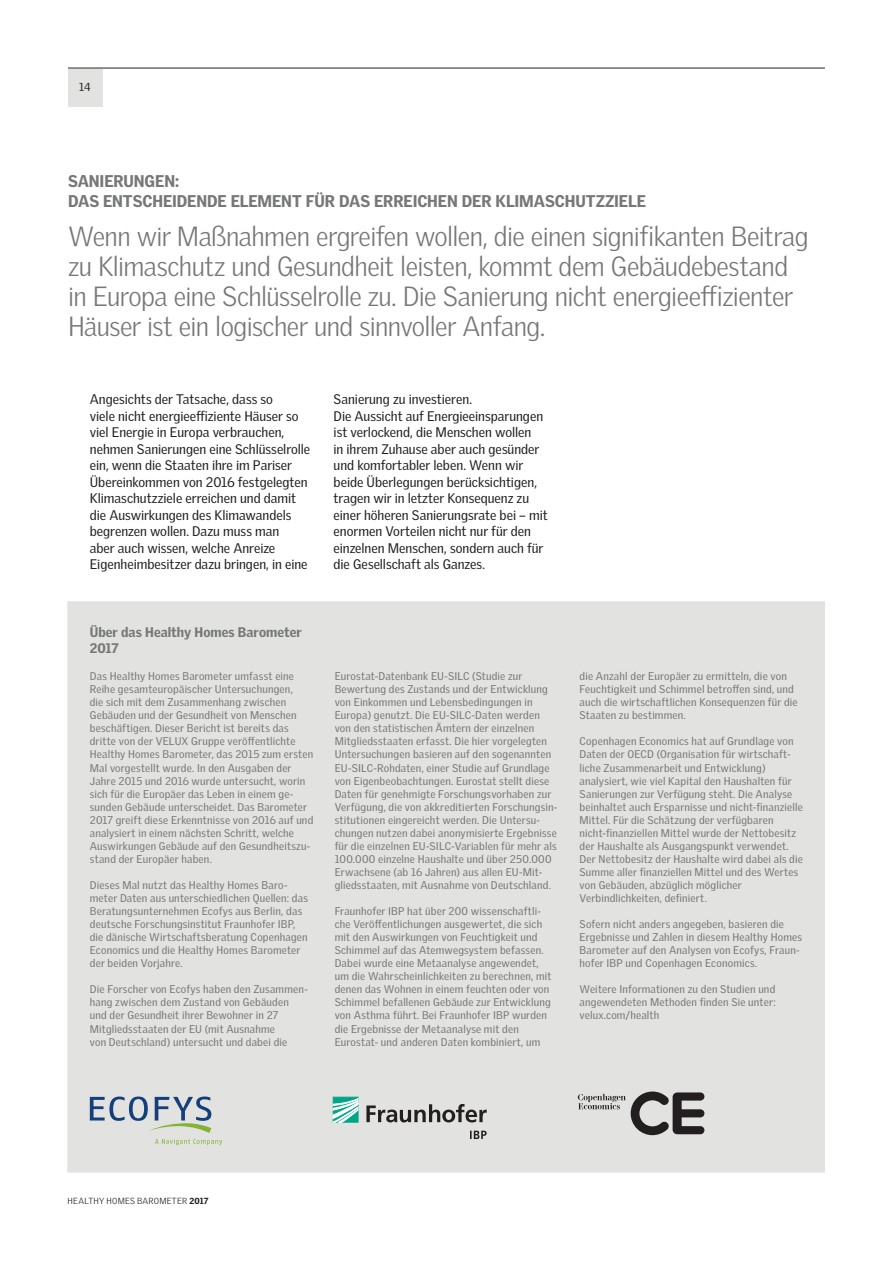
<style>
.page{position:relative;width:893px;height:1263px;background:#fff}
.page>*{position:absolute;margin:0;border:0;box-sizing:border-box;transform-origin:0 0}
.t1{font:300 27px/30px "Velux Gothic";letter-spacing:-.02em;color:#767778}
.t2{font:900 16.5px/19.5px "Velux Gothic";letter-spacing:-.005em;color:#767778}
.t3{font:13.5px/16.5px "Velux Gothic";color:#231f20}
.t4{font:900 13.5px/16.5px "Velux Gothic";color:#767778}
.t5{font:11.25px "Velux Gothic";color:#231f20}
.t6{font:10.8px/13px "Velux Gothic";letter-spacing:.015em;color:#767778}
.t7{font:300 8.7px "Velux Gothic";letter-spacing:.025em;color:#231f20}
.s1{font-weight:900}
</style>
<div class="page">
<hr style="left:68px;top:68px;width:757px;height:1px;background:#231f20">
<div style="left:68px;top:69px;width:34px;height:38px;background:#e2e2e0"></div>
<div style="left:67px;top:601px;width:758px;height:571px;background:#e2e2e0"></div>
<svg style="left:578px;top:1091px;width:126px;height:44px"></svg>
<svg style="left:90px;top:1096px;width:121px;height:37px"></svg>
<svg style="left:155px;top:1139px;width:67px;height:6px"></svg>
<svg style="left:332px;top:1096px;width:27px;height:27px"></svg>
<svg style="left:366px;top:1104px;width:121px;height:18px"></svg>
<svg style="left:470px;top:1131px;width:17px;height:8px"></svg>
<p class="t5" style="left:79px;top:80px;width:13px">14</p>
<h2 class="t2" style="left:68px;top:171px;width:579px">SANIERUNGEN:<br>DAS ENTSCHEIDENDE ELEMENT FÜR DAS ERREICHEN DER KLIMASCHUTZZIELE</h2>
<p class="t1" style="left:68px;top:221px;width:742px">Wenn wir Maßnahmen ergreifen wollen, die einen signifikanten Beitrag zu Klimaschutz und Gesundheit leisten, kommt dem Gebäudebestand in Europa eine Schlüsselrolle zu. Die Sanierung nicht energieeffizienter Häuser ist ein logischer und sinnvoller Anfang.</p>
<p class="t3" style="left:90px;top:391px;width:222px">Angesichts der Tatsache, dass so<br>viele nicht energieeffiziente Häuser so viel Energie in Europa verbrauchen, nehmen Sanierungen eine Schlüsselrolle ein, wenn die Staaten ihre im Pariser Übereinkommen von 2016 festgelegten Klimaschutzziele erreichen und damit die Auswirkungen des Klimawandels begrenzen wollen. Dazu muss man<br>aber auch wissen, welche Anreize Eigenheimbesitzer dazu bringen, in eine</p>
<p class="t3" style="left:334px;top:391px;width:216px">Sanierung zu investieren.<br>Die Aussicht auf Energieeinsparungen ist verlockend, die Menschen wollen<br>in ihrem Zuhause aber auch gesünder und komfortabler leben. Wenn wir beide Überlegungen berücksichtigen, tragen wir in letzter Konsequenz zu einer höheren Sanierungsrate bei – mit enormen Vorteilen nicht nur für den einzelnen Menschen, sondern auch für die Gesellschaft als Ganzes.</p>
<p class="t4" style="left:90px;top:623px;width:214px">Über das Healthy Homes Barometer<br>2017</p>
<p class="t6" style="left:90px;top:670px;width:225px">Das Healthy Homes Barometer umfasst eine Reihe gesamteuropäischer Untersuchungen,<br>die sich mit dem Zusammenhang zwischen Gebäuden und der Gesundheit von Menschen beschäftigen. Dieser Bericht ist bereits das dritte von der VELUX Gruppe veröffentlichte Healthy Homes Barometer, das 2015 zum ersten Mal vorgestellt wurde. In den Ausgaben der Jahre 2015 und 2016 wurde untersucht, worin sich für die Europäer das Leben in einem ge&shy;sunden Gebäude unterscheidet. Das Barometer 2017 greift diese Erkenntnisse von 2016 auf und analysiert in einem nächsten Schritt, welche Auswirkungen Gebäude auf den Gesundheitszu&shy;stand der Europäer haben.</p>
<p class="t6" style="left:90px;top:878px;width:220px">Dieses Mal nutzt das Healthy Homes Baro&shy;meter Daten aus unterschiedlichen Quellen: das Beratungsunternehmen Ecofys aus Berlin, das deutsche Forschungsinstitut Fraunhofer IBP, die dänische Wirtschaftsberatung Copenhagen Economics und die Healthy Homes Barometer der beiden Vorjahre.</p>
<p class="t6" style="left:90px;top:983px;width:219px">Die Forscher von Ecofys haben den Zusammen&shy;hang zwischen dem Zustand von Gebäuden und der Gesundheit ihrer Bewohner in 27<br>Mitgliedsstaaten der EU (mit Ausnahme<br>von Deutschland) untersucht und dabei die</p>
<p class="t6" style="left:335px;top:670px;width:224px">Eurostat-Datenbank EU-SILC (Studie zur Bewertung des Zustands und der Entwicklung von Einkommen und Lebensbedingungen in Europa) genutzt. Die EU-SILC-Daten werden von den statistischen Ämtern der einzelnen Mitgliedsstaaten erfasst. Die hier vorgelegten Untersuchungen basieren auf den sogenannten EU-SILC-Rohdaten, einer Studie auf Grundlage von Eigenbeobachtungen. Eurostat stellt diese Daten für genehmigte Forschungsvorhaben zur Verfügung, die von akkreditierten Forschungsin&shy;stitutionen eingereicht werden. Die Untersu&shy;chungen nutzen dabei anonymisierte Ergebnisse für die einzelnen EU-SILC-Variablen für mehr als 100.000 einzelne Haushalte und über 250.000<br>Erwachsene (ab 16 Jahren) aus allen EU-Mit&shy;gliedsstaaten, mit Ausnahme von Deutschland.</p>
<p class="t6" style="left:335px;top:904px;width:218px">Fraunhofer IBP hat über 200 wissenschaftli&shy;che Veröffentlichungen ausgewertet, die sich mit den Auswirkungen von Feuchtigkeit und Schimmel auf das Atemwegsystem befassen.<br>Dabei wurde eine Metaanalyse angewendet, um die Wahrscheinlichkeiten zu berechnen, mit denen das Wohnen in einem feuchten oder von Schimmel befallenen Gebäude zur Entwicklung von Asthma führt. Bei Fraunhofer IBP wurden die Ergebnisse der Metaanalyse mit den Eurostat- und anderen Daten kombiniert, um</p>
<p class="t6" style="left:580px;top:670px;width:220px">die Anzahl der Europäer zu ermitteln, die von Feuchtigkeit und Schimmel betroffen sind, und auch die wirtschaftlichen Konsequenzen für die Staaten zu bestimmen.</p>
<p class="t6" style="left:580px;top:735px;width:225px">Copenhagen Economics hat auf Grundlage von Daten der OECD (Organisation für wirtschaft&shy;liche Zusammenarbeit und Entwicklung) analysiert, wie viel Kapital den Haushalten für Sanierungen zur Verfügung steht. Die Analyse beinhaltet auch Ersparnisse und nicht-finanzielle Mittel. Für die Schätzung der verfügbaren nicht-finanziellen Mittel wurde der Nettobesitz der Haushalte als Ausgangspunkt verwendet.<br>Der Nettobesitz der Haushalte wird dabei als die Summe aller finanziellen Mittel und des Wertes von Gebäuden, abzüglich möglicher Verbindlichkeiten, definiert.</p>
<p class="t6" style="left:580px;top:918px;width:224px">Sofern nicht anders angegeben, basieren die Ergebnisse und Zahlen in diesem Healthy Homes Barometer auf den Analysen von Ecofys, Fraun&shy;hofer IBP und Copenhagen Economics.</p>
<p class="t6" style="left:580px;top:983px;width:198px;text-align:justify">Weitere Informationen zu den Studien und angewendeten Methoden finden Sie unter: velux.com/health</p>
<p class="t7" style="left:68px;top:1195px;width:142px">HEALTHY HOMES BAROMETER <span class="s1">2017</span></p>
</div>
